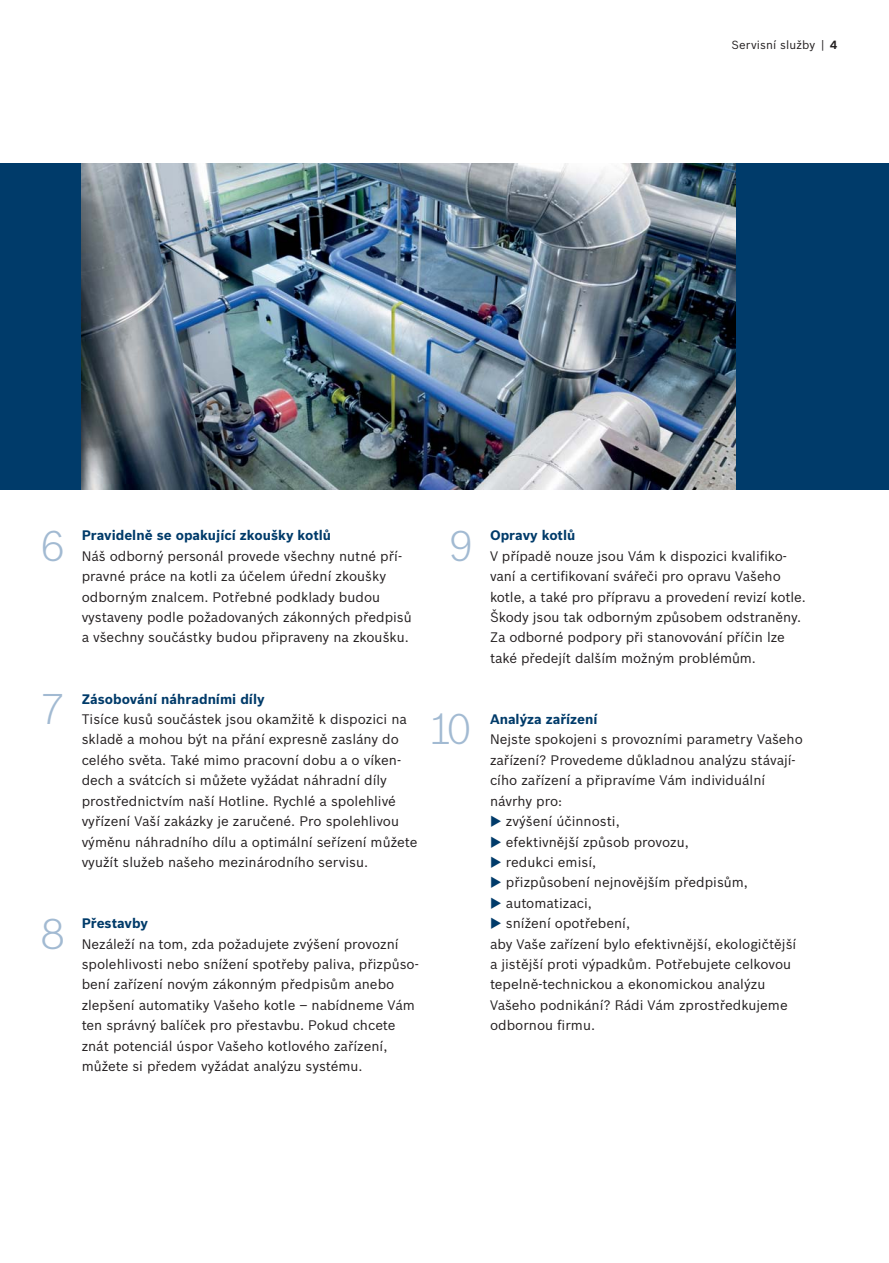
<style>
.page{position:relative;width:889px;height:1263px;background:#fff}
.page>*{position:absolute;margin:0;border:0;box-sizing:border-box;transform-origin:0 0}
.t1{font:300 42px "Bosch Sans";color:#a2bad2}
.t2{font:13.5px/20.4px "Bosch Sans";color:#231f20}
.t3{font:700 13.5px "Bosch Sans";color:#003b6a}
.t4{font:11.55px "Bosch Sans";letter-spacing:.01em;color:#231f20}
.s1{font-weight:700}
</style>
<div class="page">
<div style="left:0;top:163px;width:889px;height:327px;background:#003b6a"></div>
<img style="left:82px;top:163px;width:653px;height:327px">
<p class="t4" style="left:731px;top:39px;width:107px">Servisní služby | <span class="s1">4</span></p>
<h1 class="t1" style="left:41px;top:525px;width:25px">6</h1>
<p class="t3" style="left:82px;top:529px;width:251px">Pravidelně se opakující zkoušky kotlů</p>
<p class="t2" style="left:82px;top:546px;width:332px">Náš odborný personál provede všechny nutné pří&shy;pravné práce na kotli za účelem úřední zkoušky odborným znalcem. Potřebné podklady budou vystaveny podle požadovaných zákonných předpisů a všechny součástky budou připraveny na zkoušku.</p>
<h1 class="t1" style="left:449px;top:525px;width:25px">9</h1>
<p class="t3" style="left:490px;top:529px;width:87px">Opravy kotlů</p>
<p class="t2" style="left:490px;top:546px;width:317px">V případě nouze jsou Vám k dispozici kvalifiko&shy;vaní a certifikovaní svářeči pro opravu Vašeho kotle, a také pro přípravu a provedení revizí kotle.<br>Škody jsou tak odborným způsobem odstraněny.<br>Za odborné podpory při stanovování příčin lze také předejít dalším možným problémům.</p>
<h1 class="t1" style="left:41px;top:688px;width:25px">7</h1>
<p class="t3" style="left:82px;top:693px;width:184px">Zásobování náhradními díly</p>
<p class="t2" style="left:82px;top:710px;width:337px">Tisíce kusů součástek jsou okamžitě k dispozici na skladě a mohou být na přání expresně zaslány do celého světa. Také mimo pracovní dobu a o víken&shy;dech a svátcích si můžete vyžádat náhradní díly prostřednictvím naší Hotline. Rychlé a spolehlivé vyřízení Vaší zakázky je zaručené. Pro spolehlivou výměnu náhradního dílu a optimální seřízení můžete využít služeb našeho mezinárodního servisu.</p>
<h1 class="t1" style="left:429px;top:709px;width:44px">10</h1>
<h1 class="t1" style="left:41px;top:913px;width:25px">8</h1>
<p class="t3" style="left:82px;top:917px;width:68px">Přestavby</p>
<p class="t2" style="left:82px;top:934px;width:338px">Nezáleží na tom, zda požadujete zvýšení provozní spolehlivosti nebo snížení spotřeby paliva, přizpůso&shy;bení zařízení novým zákonným předpisům anebo zlepšení automatiky Vašeho kotle – nabídneme Vám ten správný balíček pro přestavbu. Pokud chcete znát potenciál úspor Vašeho kotlového zařízení, můžete si předem vyžádat analýzu systému.</p>
<p class="t3" style="left:490px;top:713px;width:109px">Analýza zařízení</p>
<p class="t2" style="left:490px;top:730px;width:314px">Nejste spokojeni s provozními parametry Vašeho</p>
<p class="t2" style="left:490px;top:750px;width:307px">zařízení? Provedeme důkladnou analýzu stávají-</p>
<p class="t2" style="left:490px;top:771px;width:277px">cího zařízení a připravíme Vám individuální</p>
<p class="t2" style="left:490px;top:791px;width:74px">návrhy pro:</p>
<p class="t2" style="left:506px;top:812px;width:115px">zvýšení účinnosti,</p>
<p class="t2" style="left:506px;top:832px;width:184px">efektivnější způsob provozu,</p>
<p class="t2" style="left:506px;top:852px;width:92px">redukci emisí,</p>
<p class="t2" style="left:506px;top:873px;width:244px">přizpůsobení nejnovějším předpisům,</p>
<p class="t2" style="left:506px;top:893px;width:87px">automatizaci,</p>
<p class="t2" style="left:506px;top:914px;width:126px">snížení opotřebení,</p>
<p class="t2" style="left:490px;top:934px;width:308px">aby Vaše zařízení bylo efektivnější, ekologičtější</p>
<p class="t2" style="left:490px;top:955px;width:303px">a jistější proti výpadkům. Potřebujete celkovou</p>
<p class="t2" style="left:490px;top:975px;width:277px">tepelně-technickou a ekonomickou analýzu</p>
<p class="t2" style="left:490px;top:995px;width:299px">Vašeho podnikání? Rádi Vám zprostředkujeme</p>
<p class="t2" style="left:490px;top:1016px;width:107px">odbornou firmu.</p>
</div>
